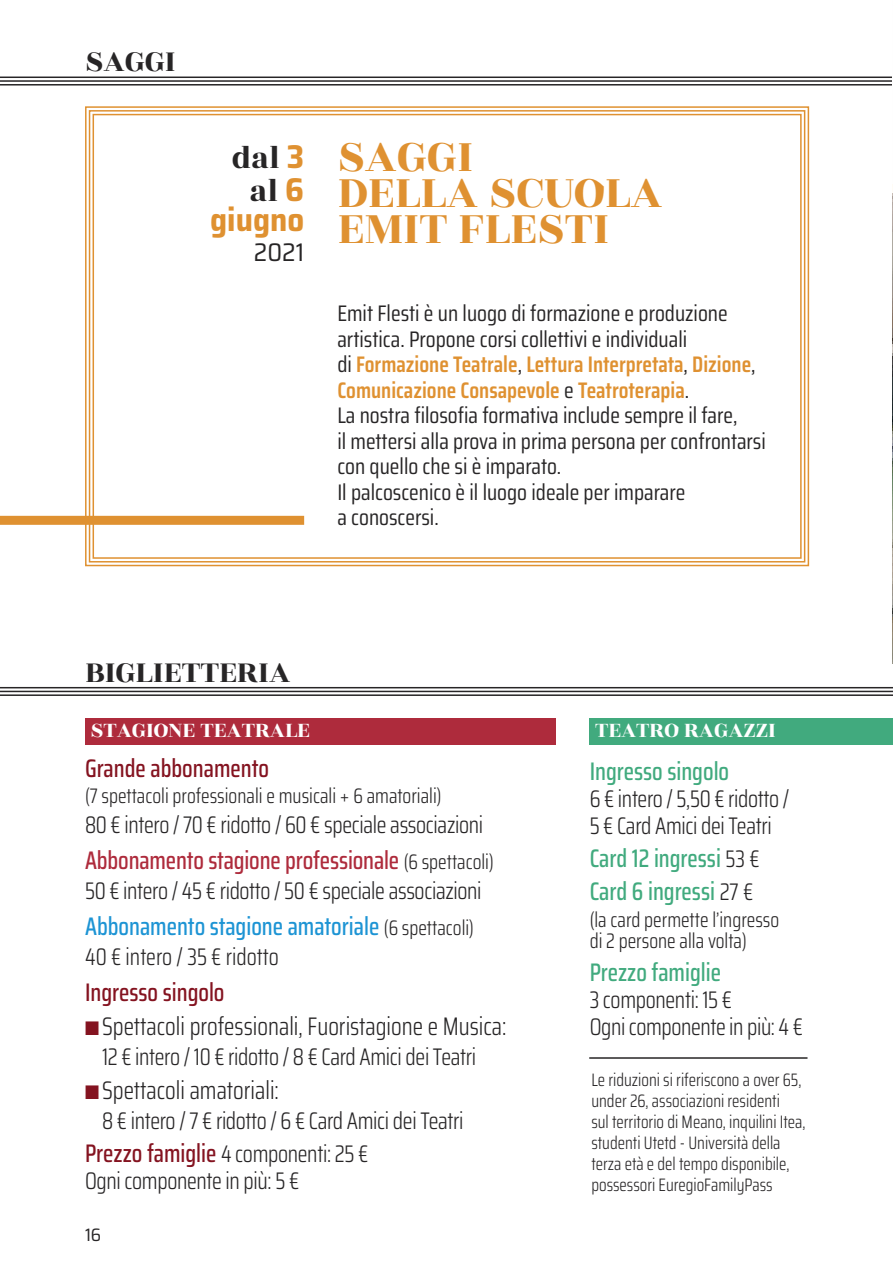
<style>
.page{position:relative;width:893px;height:1276px;background:#fff}
.page>*{position:absolute;margin:0;border:0;box-sizing:border-box;transform-origin:0 0}
.t1{font:49.5px/36px "Rozha One";color:#df9131}
.t2{font:33px/33px "Rozha One";color:#272526;text-align:center}
.t3{font:700 semi-condensed 33px "Saira";color:#df9131}
.t4{font:300 25.5px "Saira Condensed";color:#272526;scale:.95 1}
.t5{font:500 25.5px/33px "Saira Condensed";color:#41aa7e;scale:.95 1}
.t6{font:500 25.5px "Saira Condensed";letter-spacing:-.005em;color:#ae2b3c;scale:.95 1}
.t7{font:500 25.5px "Saira Condensed";color:#1d94d4;scale:.95 1}
.t8{font:500 25.5px "Saira Condensed";color:#841320;scale:.95 1}
.t9{font:semi-condensed 25.5px "Saira";color:#272526}
.t10{font:300 24px/27px "Saira Condensed";letter-spacing:-.015em;color:#272526;scale:.95 1}
.t11{font:23.4px "Rozha One";color:#fff}
.t12{font:22.5px/25.5px "Saira Condensed";color:#272526}
.t13{font:300 21px/21px "Saira Condensed";color:#272526;scale:.95 1}
.t14{font:300 18px/21px "Saira Condensed";color:#272526;scale:.95 1}
.t15{font:semi-condensed 18px "Saira";color:#272526}
.s1{font-family:"Saira";font-weight:700;font-stretch:semi-condensed;color:#df9131}
.s2{font-weight:600;color:#df9131}
.s3{font-weight:300;font-size:21px;color:#272526}
.s4{color:#841320}
.s5{font-weight:500;font-size:25.5px;color:#841320}
.s6{font-weight:300;font-size:24px;color:#272526}
</style>
<div class="page">
<div style="left:85px;top:106px;width:724px;height:460px;border:2px solid #df9131"></div>
<div style="left:89px;top:110px;width:716px;height:452px;border:2px solid #df9131"></div>
<div style="left:93px;top:114px;width:709px;height:445px;border:2px solid #df9131"></div>
<hr style="left:0;top:77px;width:893px;height:1px;background:#272526">
<hr style="left:0;top:80px;width:893px;height:2px;background:#272526">
<hr style="left:0;top:84px;width:893px;height:2px;background:#272526">
<hr style="left:0;top:687px;width:893px;height:1px;background:#272526">
<hr style="left:0;top:690px;width:893px;height:2px;background:#272526">
<hr style="left:0;top:694px;width:893px;height:2px;background:#272526">
<hr style="left:589px;top:1057px;width:218px;height:1px;background:#272526">
<div style="left:85px;top:718px;width:471px;height:26px;background:#ae2b3c"></div>
<div style="left:590px;top:718px;width:303px;height:26px;background:#41aa7e"></div>
<img style="left:892px;top:77px;width:1px;height:586px">
<div style="left:0;top:516px;width:304px;height:9px;background:#df9131"></div>
<h2 class="t2" style="left:85px;top:45px;width:92px">SAGGI</h2>
<h2 class="t2" style="left:232px;top:142px;width:74px">dal <span class="s1">3 </span>al<span class="s1">6</span></h2>
<h2 class="t3" style="left:210px;top:194px;width:95px">giugno</h2>
<p class="t9" style="left:254px;top:233px;width:52px">2021</p>
<h1 class="t1" style="left:337px;top:139px;width:327px">SAGGI<br>DELLA SCUOLA<br>EMIT FLESTI</h1>
<p class="t12" style="left:337px;top:300px;width:430px">Emit Flesti è un luogo di formazione e produzione artistica. Propone corsi collettivi e individuali<br>di <span class="s2">Formazione Teatrale</span>, <span class="s2">Lettura Interpretata</span>, <span class="s2">Dizione</span>, <span class="s2">Comunicazione Consapevole</span> e <span class="s2">Teatroterapia</span>.<br>La nostra filosofia formativa include sempre il fare,<br>il mettersi alla prova in prima persona per confrontarsi con quello che si è imparato.<br>Il palcoscenico è il luogo ideale per imparare<br>a conoscersi.</p>
<h2 class="t2" style="left:85px;top:655px;width:207px">BIGLIETTERIA</h2>
<p class="t11" style="left:90px;top:714px;width:221px">STAGIONE TEATRALE</p>
<p class="t11" style="left:595px;top:714px;width:182px">TEATRO RAGAZZI</p>
<p class="t8" style="left:85px;top:749px;width:195px">Grande abbonamento</p>
<p class="t13" style="left:85px;top:784px;width:377px">(7 spettacoli professionali e musicali + 6 amatoriali)</p>
<p class="t10" style="left:85px;top:810px;width:421px">80 € intero / 70 € ridotto / 60 € speciale associazioni</p>
<p class="t6" style="left:85px;top:840px;width:432px">Abbonamento stagione professionale <span class="s3">(6 spettacoli)</span></p>
<p class="t10" style="left:85px;top:876px;width:419px">50 € intero / 45 € ridotto / 50 € speciale associazioni</p>
<p class="t7" style="left:85px;top:906px;width:411px">Abbonamento stagione amatoriale <span class="s3">(6 spettacoli)</span></p>
<p class="t10" style="left:85px;top:942px;width:205px">40 € intero / 35 € ridotto</p>
<p class="t8" style="left:85px;top:972px;width:148px">Ingresso singolo</p>
<p class="t4" style="left:85px;top:1007px;width:445px"><span class="s4">■</span> Spettacoli professionali, Fuoristagione e Musica:</p>
<p class="t10" style="left:102px;top:1042px;width:395px">12 € intero / 10 € ridotto / 8 € Card Amici dei Teatri</p>
<p class="t4" style="left:85px;top:1071px;width:206px"><span class="s4">■</span> Spettacoli amatoriali:</p>
<p class="t10" style="left:85px;top:1103px;width:400px;line-height:33px;text-indent:17px">8 € intero / 7 € ridotto / 6 € Card Amici dei Teatri<br><span class="s5">Prezzo famiglie</span> 4 componenti: 25 €</p>
<p class="t10" style="left:85px;top:1166px;width:227px">Ogni componente in più: 5 €</p>
<p class="t15" style="left:85px;top:1221px;width:18px">16</p>
<p class="t5" style="left:590px;top:754px;width:148px">Ingresso singolo</p>
<p class="t10" style="left:590px;top:784px;width:212px">6 € intero / 5,50 € ridotto /<br>5 € Card Amici dei Teatri</p>
<p class="t5" style="left:590px;top:841px;width:181px">Card 12 ingressi <span class="s6">53 €<br></span>Card 6 ingressi <span class="s6">27 €</span></p>
<p class="t13" style="left:590px;top:909px;width:201px">(la card permette l’ingresso di 2 persone alla volta)</p>
<p class="t5" style="left:590px;top:955px;width:140px">Prezzo famiglie</p>
<p class="t10" style="left:590px;top:985px;width:226px">3 componenti: 15 €<br>Ogni componente in più: 4 €</p>
<p class="t14" style="left:591px;top:1069px;width:227px">Le riduzioni si riferiscono a over 65, under 26, associazioni residenti<br>sul territorio di Meano, inquilini Itea, studenti Utetd - Università della terza età e del tempo disponibile, possessori EuregioFamilyPass</p>
</div>
